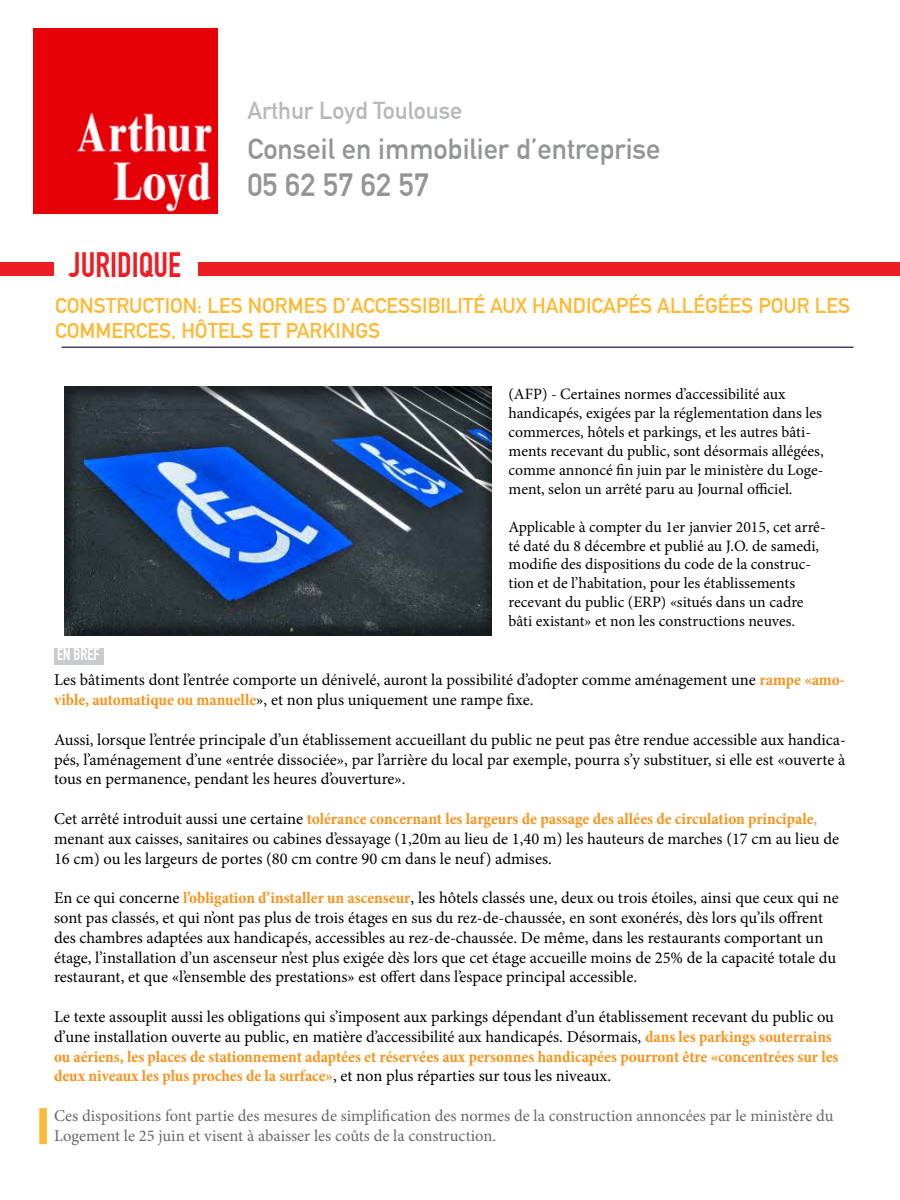
<style>
.page{position:relative;width:900px;height:1200px;background:#fff}
.page>*{position:absolute;margin:0;border:0;box-sizing:border-box;transform-origin:0 0}
.t1{font:700 34.5px "DIN Condensed";color:#ed1d24}
.t2{font:700 31.5px "DIN Alternate";color:#939598}
.t3{font:700 28.5px "DIN Alternate";color:#939598}
.t4{font:700 24px "DIN Alternate";color:#b6b8ba}
.t5{font:700 21px/25.2px "DIN Alternate";color:#fdb933}
.t6{font:16.5px/19.8px "Minion Pro";color:#000}
.t7{font:16.5px/19.8px "Minion Pro";color:#67686b}
.t8{font:700 16.5px "DIN Condensed";color:#fff}
.t9{font:15.75px/18.9px "Minion Pro";color:#000}
.s1{font-weight:700;font-stretch:condensed;color:#f7941e}
.s2{color:#f7941e}
</style>
<div class="page">
<img style="left:34px;top:28px;width:183px;height:186px">
<div style="left:198px;top:262px;width:702px;height:14px;background:#ed1d24"></div>
<div style="left:0;top:262px;width:54px;height:14px;background:#ed1d24"></div>
<hr style="left:62px;top:346px;width:792px;height:2px;background:#494267">
<div style="left:64px;top:367px;width:429px;height:288px;background:#000;opacity:.5"></div>
<div style="left:54px;top:648px;width:50px;height:16px;background:#c9cacc"></div>
<svg style="left:39px;top:1108px;width:8px;height:36px"></svg>
<h3 class="t4" style="left:248px;top:92px;width:216px">Arthur Loyd Toulouse</h3>
<h3 class="t3" style="left:248px;top:127px;width:414px">Conseil en immobilier d’entreprise</h3>
<h2 class="t2" style="left:248px;top:161px;width:183px">05 62 57 62 57</h2>
<h1 class="t1" style="left:69px;top:245px;width:113px">JURIDIQUE</h1>
<p class="t5" style="left:55px;top:292px;width:797px">CONSTRUCTION: LES NORMES D’ACCESSIBILITÉ AUX HANDICAPÉS ALLÉGÉES POUR LES<br>COMMERCES, HÔTELS ET PARKINGS</p>
<p class="t8" style="left:57px;top:644px;width:44px">EN BREF</p>
<p class="t9" style="left:508px;top:385px;width:317px">(AFP) - Certaines normes d’accessibilité aux handicapés, exigées par la réglementation dans les commerces, hôtels et parkings, et les autres bâti&shy;ments recevant du public, sont désormais allégées, comme annoncé fin juin par le ministère du Loge&shy;ment, selon un arrêté paru au Journal officiel.</p>
<p class="t9" style="left:508px;top:517px;width:319px">Applicable à compter du 1er janvier 2015, cet arrê&shy;té daté du 8 décembre et publié au J.O. de samedi, modifie des dispositions du code de la construc&shy;tion et de l’habitation, pour les établissements recevant du public (ERP) «situés dans un cadre bâti existant» et non les constructions neuves.</p>
<p class="t6" style="left:54px;top:670px;width:793px">Les bâtiments dont l’entrée comporte un dénivelé, auront la possibilité d’adopter comme aménagement une <span class="s1">rampe «amo&shy;vible, automatique ou manuelle</span>», et non plus uniquement une rampe fixe.</p>
<p class="t6" style="left:54px;top:730px;width:794px;text-align:justify">Aussi, lorsque l’entrée principale d’un établissement accueillant du public ne peut pas être rendue accessible aux handica&shy;pés, l’aménagement d’une «entrée dissociée», par l’arrière du local par exemple, pourra s’y substituer, si elle est «ouverte à tous en permanence, pendant les heures d’ouverture».</p>
<p class="t6" style="left:54px;top:809px;width:787px">Cet arrêté introduit aussi une certaine <span class="s1">tolérance concernant les largeurs de passage des allées de circulation principale</span><span class="s2">, </span>menant aux caisses, sanitaires ou cabines d’essayage (1,20m au lieu de 1,40 m) les hauteurs de marches (17 cm au lieu de<br>16 cm) ou les largeurs de portes (80 cm contre 90 cm dans le neuf) admises.</p>
<p class="t6" style="left:54px;top:888px;width:786px">En ce qui concerne <span class="s1">l’obligation d’installer un ascenseur</span>, les hôtels classés une, deux ou trois étoiles, ainsi que ceux qui ne sont pas classés, et qui n’ont pas plus de trois étages en sus du rez-de-chaussée, en sont exonérés, dès lors qu’ils offrent des chambres adaptées aux handicapés, accessibles au rez-de-chaussée. De même, dans les restaurants comportant un étage, l’installation d’un ascenseur n’est plus exigée dès lors que cet étage accueille moins de 25% de la capacité totale du restaurant, et que «l’ensemble des prestations» est offert dans l’espace principal accessible.</p>
<p class="t6" style="left:54px;top:1007px;width:786px">Le texte assouplit aussi les obligations qui s’imposent aux parkings dépendant d’un établissement recevant du public ou d’une installation ouverte au public, en matière d’accessibilité aux handicapés. Désormais, <span class="s1">dans les parkings souterrains ou aériens, les places de stationnement adaptées et réservées aux personnes handicapées pourront être «concentrées sur les deux niveaux les plus proches de la surface»</span>, et non plus réparties sur tous les niveaux.</p>
<p class="t7" style="left:54px;top:1106px;width:781px">Ces dispositions font partie des mesures de simplification des normes de la construction annoncées par le ministère du<br>Logement le 25 juin et visent à abaisser les coûts de la construction.</p>
</div>
